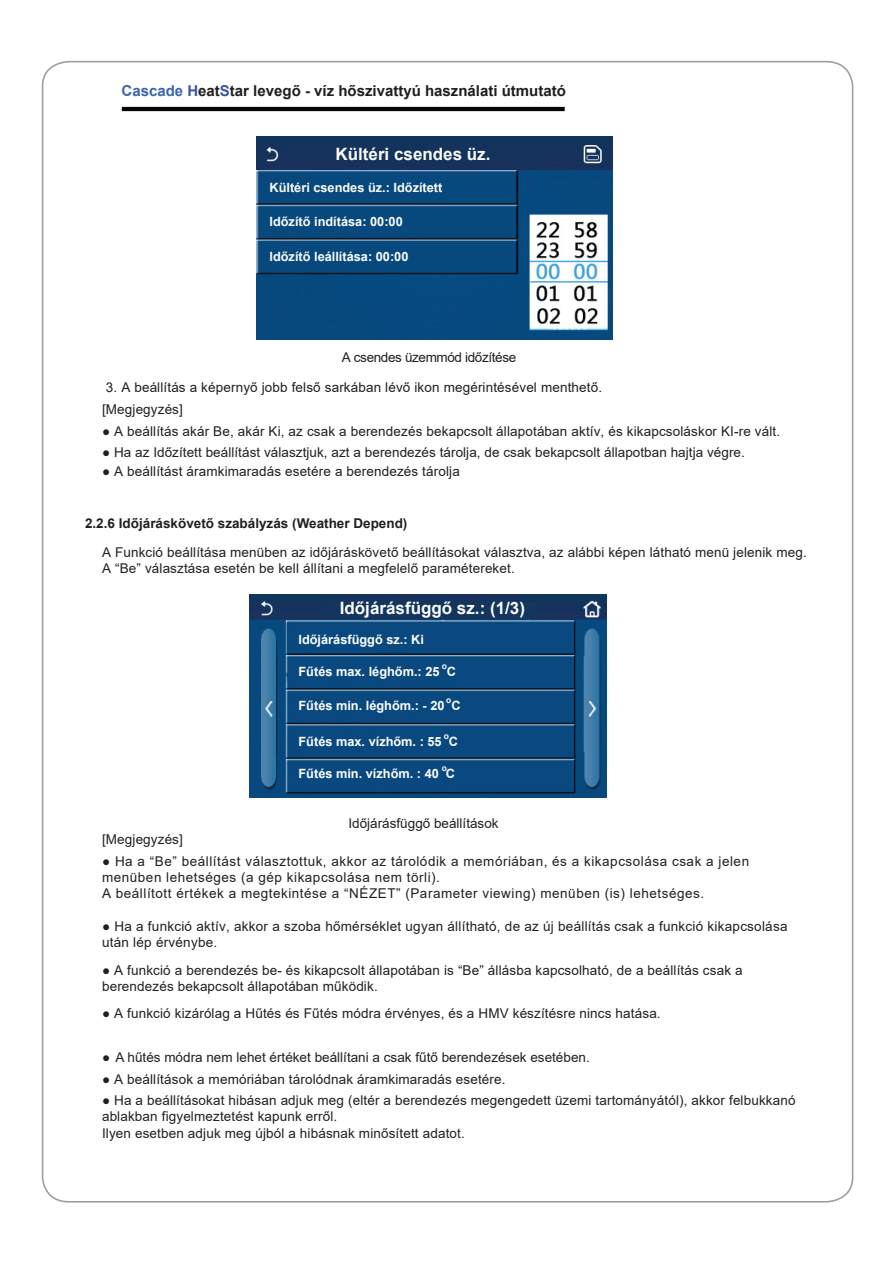
<style>
.page{position:relative;width:893px;height:1263px;background:#fff}
.page>*{position:absolute;margin:0;border:0;box-sizing:border-box;transform-origin:0 0}
.t1{font:700 16.95px "Arial";color:#fdfefe}
.t2{font:700 16.95px "Arial";color:#fafbfb}
.t3{font:700 15px "Arial";color:#211e1e}
.t4{font:13.5px/16.2px "Arial";letter-spacing:.01em;color:#231f20}
.t5{font:13.5px/16.2px "Arial";letter-spacing:.04em;color:#231f20}
.t6{font:700 13.5px "Arial";color:#231f20}
.t7{font:13.5px "Arial";letter-spacing:-.025em;color:#231f20}
.t8{font:700 12.75px "Arial";color:#fdfefe}
.t9{font:700 12.75px "Arial";color:#fafbfb}
.t10{font:700 8.55px "Arial";color:#fdfefe}
.s1{color:#3c64af}
.s2{color:#3b56a5}
.s3{color:#3b54a4}
</style>
<div class="page">
<img style="left:256px;top:137px;width:356px;height:202px">
<img style="left:250px;top:594px;width:357px;height:203px">
<hr style="left:122px;top:107px;width:443px;height:4px;background:#050504">
<p class="t3" style="left:122px;top:80px;width:446px"><span class="s1">Cascade</span> <span class="s2">H</span>eat<span class="s3">S</span>tar levegő - víz hőszivattyú használati útmutató</p>
<p class="t2" style="left:335px;top:142px;width:157px">Kültéri csendes üz.</p>
<p class="t9" style="left:269px;top:179px;width:174px">Kültéri csendes üz.: Időzített</p>
<p class="t9" style="left:269px;top:213px;width:135px">Időzítő indítása: 00:00</p>
<p class="t9" style="left:269px;top:247px;width:140px">Időzítő leállítása: 00:00</p>
<p class="t7" style="left:342px;top:347px;width:176px">A csendes üzemmód időzítése</p>
<p class="t4" style="left:102px;top:376px;width:502px;line-height:21.8px">3. A beállítás a képernyő jobb felső sarkában lévő ikon megérintésével menthető. [Megjegyzés]</p>
<p class="t4" style="left:102px;top:423px;width:680px">● A beállítás akár Be, akár Ki, az csak a berendezés bekapcsolt állapotában aktív, és kikapcsoláskor KI-re vált.</p>
<p class="t4" style="left:102px;top:444px;width:644px">● Ha az Időzített beállítást választjuk, azt a berendezés tárolja, de csak bekapcsolt állapotban hajtja végre.</p>
<p class="t4" style="left:102px;top:463px;width:359px">● A beállítást áramkimaradás esetére a berendezés tárolja</p>
<p class="t6" style="left:85px;top:513px;width:324px">2.2.6 Időjáráskövető szabályzás (Weather Depend)</p>
<p class="t4" style="left:102px;top:544px;width:706px">A Funkció beállítása menüben az időjáráskövető beállításokat választva, az alábbi képen látható menü jelenik meg.<br>A “Be” választása esetén be kell állítani a megfelelő paramétereket.</p>
<p class="t1" style="left:340px;top:596px;width:187px">Időjárásfüggő sz.: (1/3)</p>
<p class="t8" style="left:298px;top:630px;width:127px">Időjárásfüggő sz.: Ki</p>
<p class="t8" style="left:298px;top:662px;width:159px">Fűtés max. léghőm.: 25 C</p>
<p class="t8" style="left:298px;top:696px;width:164px">Fűtés min. léghőm.: - 20 C</p>
<p class="t8" style="left:298px;top:733px;width:161px">Fűtés max. vízhőm. : 55 C</p>
<p class="t8" style="left:298px;top:764px;width:158px">Fűtés min. vízhőm. : 40 C</p>
<p class="t10" style="left:442px;top:660px;width:7px">o</p>
<p class="t10" style="left:446px;top:694px;width:7px">o</p>
<p class="t10" style="left:444px;top:730px;width:7px">o</p>
<p class="t10" style="left:442px;top:762px;width:7px">o</p>
<p class="t4" style="left:349px;top:815px;width:152px">Időjárásfüggő beállítások</p>
<p class="t4" style="left:102px;top:831px;width:82px">[Megjegyzés]</p>
<p class="t5" style="left:102px;top:853px;width:649px">● Ha a “Be” beállítást választottuk, akkor az tárolódik a memóriában, és a kikapcsolása csak a jelen menüben lehetséges (a gép kikapcsolása nem törli).<br>A beállított értékek a megtekintése a “NÉZET” (Parameter viewing) menüben (is) lehetséges.</p>
<p class="t4" style="left:102px;top:918px;width:687px">● Ha a funkció aktív, akkor a szoba hőmérséklet ugyan állítható, de az új beállítás csak a funkció kikapcsolása után lép érvénybe.</p>
<p class="t4" style="left:102px;top:962px;width:642px">● A funkció a berendezés be- és kikapcsolt állapotában is “Be” állásba kapcsolható, de a beállítás csak a berendezés bekapcsolt állapotában működik.</p>
<p class="t4" style="left:102px;top:1005px;width:560px">● A funkció kizárólag a Hűtés és Fűtés módra érvényes, és a HMV készítésre nincs hatása.</p>
<p class="t4" style="left:102px;top:1049px;width:489px">● A hűtés módra nem lehet értéket beállítani a csak fűtő berendezések esetében.</p>
<p class="t4" style="left:102px;top:1070px;width:405px">● A beállítások a memóriában tárolódnak áramkimaradás esetére.</p>
<p class="t4" style="left:102px;top:1092px;width:695px">● Ha a beállításokat hibásan adjuk meg (eltér a berendezés megengedett üzemi tartományától), akkor felbukkanó ablakban figyelmeztetést kapunk erről.<br>Ilyen esetben adjuk meg újból a hibásnak minősített adatot.</p>
</div>
